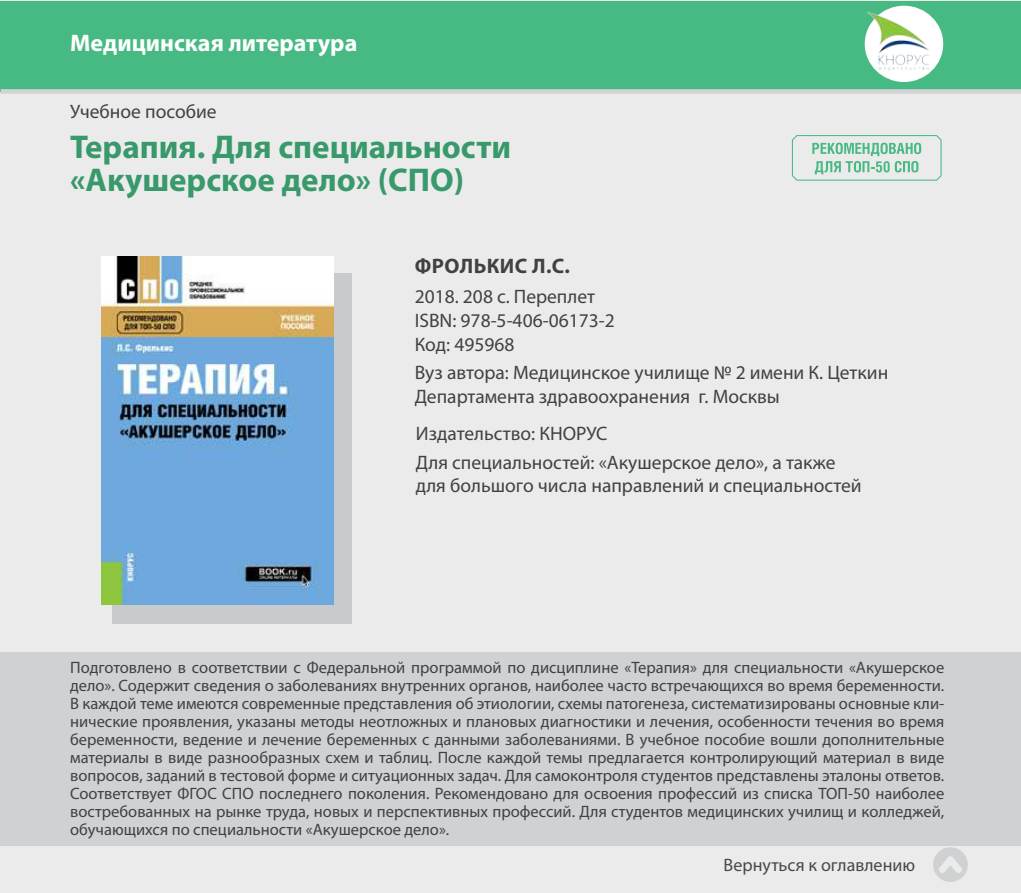
<style>
.page{position:relative;width:1021px;height:893px;background:#fff}
.page>*{position:absolute;margin:0;border:0;box-sizing:border-box;transform-origin:0 0}
.t1{font:700 33px/33px "Myriad Pro";color:#38996b}
.t2{font:700 24px "Myriad Pro";color:#fff}
.t3{font:700 21px "Myriad Pro";letter-spacing:.02em;color:#414042}
.t4{font:19.5px/24px "Myriad Pro";color:#414042}
.t5{font:18px "Myriad Pro";color:#48484a}
.t6{font:16.5px/18px "Myriad Pro";color:#414042;text-align:justify}
</style>
<div class="page">
<div style="left:0;top:0;width:1020px;height:893px;background:#ebebec"></div>
<div style="left:112px;top:273px;width:240px;height:350px;background:#c9cacc"></div>
<img style="left:101px;top:257px;width:232px;height:348px">
<div style="left:1px;top:1px;width:1019px;height:90px;background:#47ba83"></div>
<div style="left:0;top:651px;width:1020px;height:194px;background:#cfd1d2"></div>
<div style="left:1px;top:89px;width:1019px;height:5px;background:#d1d3d4"></div>
<div style="left:933px;top:847px;width:34px;height:35px;background:#cfd1d2;border-radius:50%"></div>
<svg style="left:939px;top:856px;width:23px;height:17px"></svg>
<div style="left:864px;top:6px;width:79px;height:76px;background:#fff;border-radius:50%"></div>
<img style="left:865px;top:9px;width:67px;height:65px">
<svg style="left:791px;top:135px;width:151px;height:46px"></svg>
<h2 class="t2" style="left:70px;top:27px;width:289px">Медицинская литература</h2>
<p class="t4" style="left:70px;top:99px;width:148px">Учебное пособие</p>
<h1 class="t1" style="left:70px;top:130px;width:442px">Терапия. Для специальности «Акушерское дело» (СПО)</h1>
<p class="t3" style="left:415px;top:252px;width:156px">Фролькис Л.С.</p>
<p class="t4" style="left:415px;top:284px;width:201px">2018. 208 c. Переплет<br>ISBN: 978-5-406-06173-2<br>Код: 495968</p>
<p class="t4" style="left:415px;top:360px;width:475px">Вуз автора: Медицинское училище № 2 имени К. Цеткин<br>Департамента здравоохранения г. Москвы</p>
<p class="t4" style="left:416px;top:419px;width:421px;line-height:29px">Издательство: КНОРУС<br>Для специальностей: «Акушерское дело», а также</p>
<p class="t4" style="left:416px;top:473px;width:447px">для большого числа направлений и специальностей</p>
<p class="t6" style="left:70px;top:658px;width:875px">Подготовлено в соответствии с Федеральной программой по дисциплине «Терапия» для специальности «Акушерское дело». Содержит сведения о заболеваниях внутренних органов, наиболее часто встречающихся во время беременности.<br>В каждой теме имеются современные представления об этиологии, схемы патогенеза, систематизированы основные кли&shy;нические проявления, указаны методы неотложных и плановых диагностики и лечения, особенности течения во время беременности, ведение и лечение беременных с данными заболеваниями. В учебное пособие вошли дополнительные материалы в виде разнообразных схем и таблиц. После каждой темы предлагается контролирующий материал в виде вопросов, заданий в тестовой форме и ситуационных задач. Для самоконтроля студентов представлены эталоны ответов.<br>Соответствует ФГОС СПО последнего поколения. Рекомендовано для освоения профессий из списка ТОП-50 наиболее востребованных на рынке труда, новых и перспективных профессий. Для студентов медицинских училищ и колледжей, обучающихся по специальности «Акушерское дело».</p>
<p class="t5" style="left:723px;top:853px;width:193px">Вернуться к оглавлению</p>
</div>
